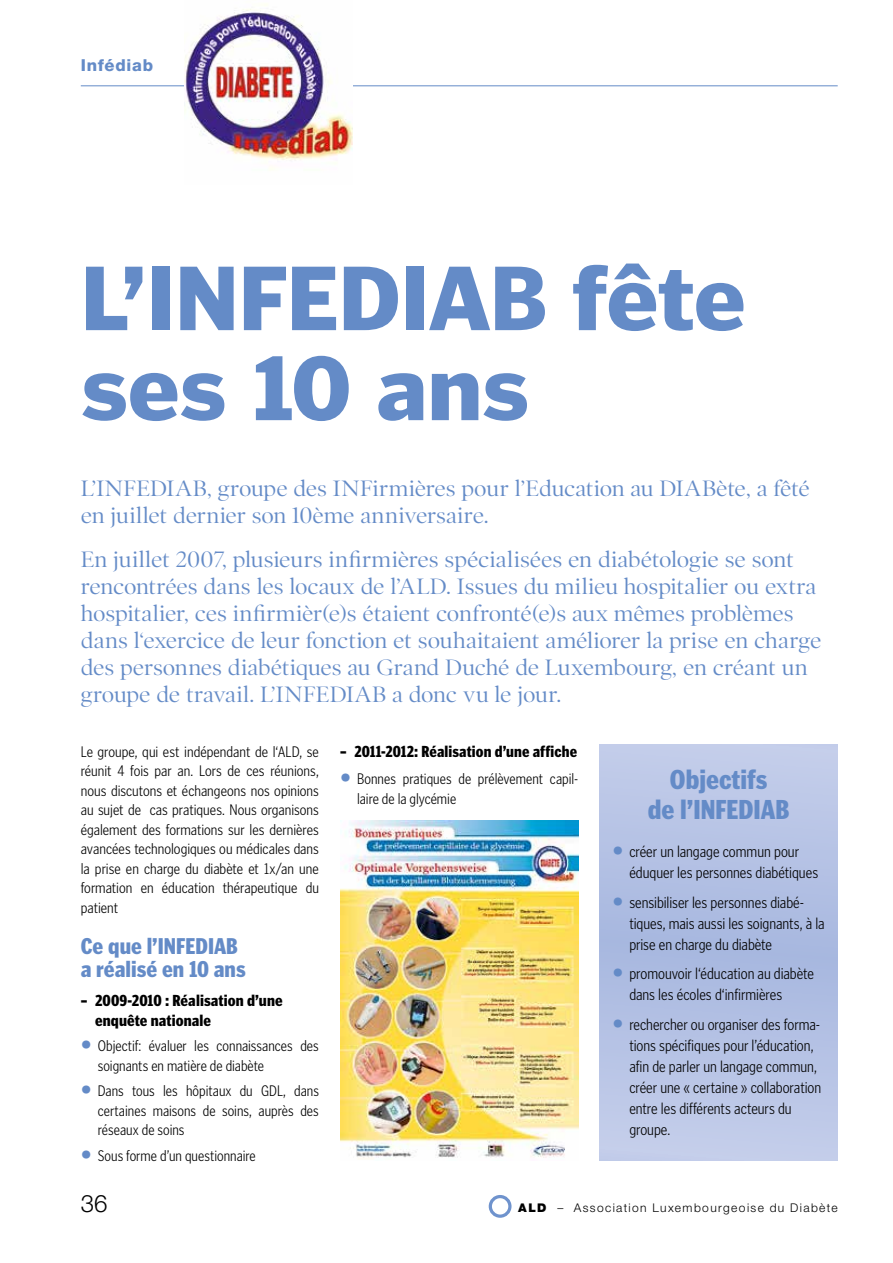
<style>
.page{position:relative;width:893px;height:1263px;background:#fff}
.page>*{position:absolute;margin:0;border:0;box-sizing:border-box;transform-origin:0 0}
.t1{font:900 90px/90px "Poynter Gothic Text";letter-spacing:-.01em;color:#648bc7}
.t2{font:900 condensed 27px/30px "Poynter Gothic Text";color:#648bc7;text-align:center}
.t3{font:300 24px "Helvetica Neue LT Std";color:#000}
.t4{font:22.5px/27px "Poynter OS Display";letter-spacing:-.005em;color:#648bc7;scale:1.04 1}
.t5{font:900 condensed 22.5px/22.5px "Poynter Gothic Text";color:#648bc7}
.t6{font:300 condensed 16.5px/21px "Poynter Gothic Text";color:#000}
.t7{font:800 16.5px "Helvetica Neue LT Std";letter-spacing:.045em;color:#648bc7}
.t8{font:300 condensed 15.75px/19.5px "Poynter Gothic Text";color:#000;text-align:justify}
.t9{font:900 condensed 15.75px/19.5px "Poynter Gothic Text";letter-spacing:.005em;color:#000}
.t10{font:300 12px "Helvetica Neue LT Std";letter-spacing:.115em;color:#000}
.s1{font-weight:900;font-stretch:normal;font-size:18px;color:#648bc7}
.s2{font-weight:900}
</style>
<div class="page">
<div style="left:489px;top:1195px;width:22px;height:23px;border:3px solid #6f93cd;border-radius:50%"></div>
<hr style="left:81px;top:85px;width:757px;height:1px;background:#648bc7">
<img style="left:184px;top:4px;width:169px;height:166px">
<svg style="left:600px;top:744px;width:238px;height:417px;background:#b6c2e4"></svg>
<img style="left:340px;top:821px;width:238px;height:338px">
<p class="t7" style="left:81px;top:56px;width:74px">Infédiab</p>
<h1 class="t1" style="left:81px;top:253px;width:667px">L’INFEDIAB fête ses 10 ans</h1>
<h3 class="t4" style="left:81px;top:474px;width:703px">L’INFEDIAB, groupe des INFirmières pour l’Education au DIABète, a fêté en juillet dernier son 10ème anniversaire.</h3>
<p class="t4" style="left:81px;top:545px;width:714px">En juillet 2007, plusieurs infirmières spécialisées en diabétologie se sont rencontrées dans les locaux de l’ALD. Issues du milieu hospitalier ou extra hospitalier, ces infirmièr(e)s étaient confronté(e)s aux mêmes problèmes dans l‘exercice de leur fonction et souhaitaient améliorer la prise en charge des personnes diabétiques au Grand Duché de Luxembourg, en créant un groupe de travail. L’INFEDIAB a donc vu le jour.</p>
<p class="t8" style="left:81px;top:742px;width:240px">Le groupe, qui est indépendant de l‘ALD, se réunit 4 fois par an. Lors de ces réunions, nous discutons et échangeons nos opinions au sujet de cas pratiques. Nous organisons également des formations sur les dernières avancées technologiques ou médicales dans la prise en charge du diabète et 1x/an une formation en éducation thérapeutique du patient</p>
<h3 class="t5" style="left:81px;top:935px;width:166px">Ce que l’INFEDIAB a réalisé en 10 ans</h3>
<p class="t9" style="left:95px;top:991px;width:189px;text-indent:-14px">– 2009-2010 : Réalisation d’une enquête nationale</p>
<p class="t8" style="left:98px;top:1036px;width:223px;text-indent:-17px"><span class="s1">•</span> Objectif: évaluer les connaissances des soignants en matière de diabète</p>
<p class="t8" style="left:98px;top:1081px;width:223px;text-indent:-17px"><span class="s1">•</span> Dans tous les hôpitaux du GDL, dans certaines maisons de soins, auprès des réseaux de soins</p>
<p class="t8" style="left:81px;top:1146px;width:176px"><span class="s1">•</span> Sous forme d’un questionnaire</p>
<p class="t9" style="left:340px;top:741px;width:238px">– 2011-2012: Réalisation d’une affiche</p>
<p class="t8" style="left:357px;top:769px;width:223px;text-indent:-17px"><span class="s1">•</span> Bonnes pratiques de prélèvement capil&shy;laire de la glycémie</p>
<h2 class="t2" style="left:648px;top:765px;width:143px">Objectifs<br>de l’INFEDIAB</h2>
<p class="t6" style="left:629px;top:841px;width:190px;text-indent:-17px"><span class="s1">•</span> créer un langage commun pour éduquer les personnes diabétiques</p>
<p class="t6" style="left:629px;top:892px;width:197px;text-indent:-17px"><span class="s1">•</span> sensibiliser les personnes diabé&shy;tiques, mais aussi les soignants, à la prise en charge du diabète</p>
<p class="t6" style="left:629px;top:963px;width:186px;text-indent:-17px"><span class="s1">•</span> promouvoir l‘éducation au diabète dans les écoles d‘infirmières</p>
<p class="t6" style="left:629px;top:1014px;width:193px;text-indent:-17px"><span class="s1">•</span> rechercher ou organiser des forma&shy;tions spécifiques pour l’éducation, afin de parler un langage commun, créer une « certaine » collaboration entre les différents acteurs du groupe.</p>
<h3 class="t3" style="left:81px;top:1189px;width:28px">36</h3>
<p class="t10" style="left:518px;top:1200px;width:321px"><span class="s2">ALD</span> – Association Luxembourgeoise du Diabète</p>
</div>
